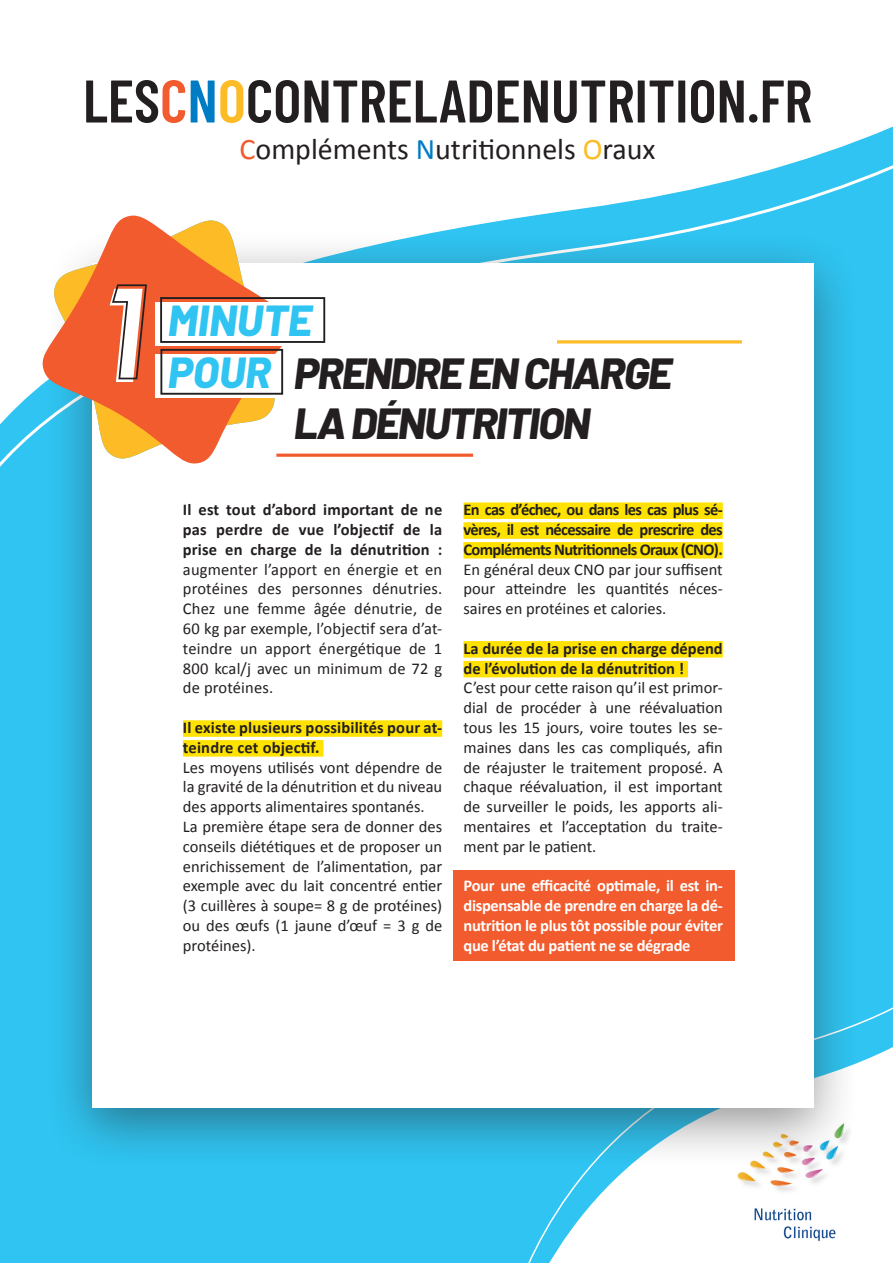
<style>
.page{position:relative;width:893px;height:1263px;background:#2fc4f1}
.page>*{position:absolute;margin:0;border:0;box-sizing:border-box;transform-origin:0 0}
.t1{font:600 60px "Barlow Condensed";color:#231f20}
.titre{font:italic 800 43.5px/49.5px "Barlow";letter-spacing:-.04em;color:#231f20}
.t2{font:italic 800 43.35px "Barlow";color:#2fc4f1}
.t3{font:30px "Calibri";color:#231f20}
.texte{font:16.5px/19.8px "Calibri";color:#231f20;text-align:justify}
.jaune{font:700 16.5px/19.8px "Calibri";color:#231f20}
.blanc{font:700 16.5px/19.8px "Calibri";letter-spacing:-.02em;color:#fff;text-align:justify}
.s1{color:#f15b2d}
.s2{color:#007cc4}
.s3{color:#fdbb26}
.s4{font-weight:700}
</style>
<div class="page">
<svg style="left:528px;top:1007px;width:365px;height:256px"></svg>
<img style="left:723px;top:1170px;width:138px;height:71px">
<svg style="left:0;top:0;width:893px;height:467px;background:#e4f7fd"></svg>
<div style="left:45px;top:230px;width:816px;height:940px;background:#231f20;opacity:.47"></div>
<div style="left:92px;top:263px;width:722px;height:845px;background:#fff"></div>
<svg style="left:43px;top:216px;width:247px;height:249px"></svg>
<svg style="left:110px;top:284px;width:37px;height:98px"></svg>
<div style="left:155px;top:302px;width:164px;height:44px;background:#fff"></div>
<div style="left:160px;top:297px;width:165px;height:46px;border:2px solid #231f20"></div>
<div style="left:155px;top:354px;width:121px;height:44px;background:#fff"></div>
<div style="left:160px;top:349px;width:123px;height:46px;border:2px solid #231f20"></div>
<hr style="left:276px;top:454px;width:197px;height:3px;background:#f15b2d">
<hr style="left:557px;top:340px;width:185px;height:3px;background:#fdbb26">
<div style="left:454px;top:871px;width:281px;height:90px;background:#f15b2d"></div>
<div style="left:183px;top:720px;width:259px;height:17px;background:#ffe201"></div>
<div style="left:183px;top:740px;width:141px;height:17px;background:#ffe201"></div>
<div style="left:463px;top:502px;width:260px;height:17px;background:#ffe201"></div>
<div style="left:463px;top:522px;width:260px;height:17px;background:#ffe201"></div>
<div style="left:463px;top:542px;width:260px;height:17px;background:#ffe201"></div>
<div style="left:463px;top:641px;width:260px;height:17px;background:#ffe201"></div>
<div style="left:463px;top:661px;width:225px;height:16px;background:#ffe201"></div>
<p class="t1" style="left:83px;top:58px;width:731px">LES<span class="s1">C</span><span class="s2">N</span><span class="s3">O</span>CONTRELADENUTRITION.FR</p>
<p class="t3" style="left:240px;top:130px;width:418px"><span class="s1">C</span>ompléments <span class="s2">N</span>utritionnels <span class="s3">O</span>raux</p>
<p class="t2" style="left:168px;top:288px;width:146px">MINUTE</p>
<p class="t2" style="left:168px;top:340px;width:105px">POUR</p>
<p class="titre" style="left:294px;top:346px;width:380px">PRENDRE EN CHARGE<br>LA DÉNUTRITION</p>
<p class="texte" style="left:183px;top:499px;width:261px"><span class="s4">Il est tout d’abord important de ne pas perdre de vue l’objectif de la prise en charge de la dénutrition : </span>augmenter l’apport en énergie et en protéines des personnes dénutries.<br>Chez une femme âgée dénutrie, de 60 kg par exemple, l’objectif sera d’at&shy;teindre un apport énergétique de 1<br>800 kcal/j avec un minimum de 72 g de protéines.</p>
<p class="jaune" style="left:183px;top:717px;width:261px">Il existe plusieurs possibilités pour at&shy;teindre cet objectif.</p>
<p class="texte" style="left:183px;top:756px;width:261px">Les moyens utilisés vont dépendre de la gravité de la dénutrition et du niveau des apports alimentaires spontanés.</p>
<p class="texte" style="left:183px;top:816px;width:261px">La première étape sera de donner des conseils diététiques et de proposer un enrichissement de l’alimentation, par exemple avec du lait concentré entier (3 cuillères à soupe= 8 g de protéines) ou des œufs (1 jaune d’œuf = 3 g de protéines).</p>
<p class="jaune" style="left:463px;top:499px;width:261px;text-align:justify">En cas d’échec, ou dans les cas plus sé&shy;vères, il est nécessaire de prescrire des Compléments Nutritionnels Oraux (CNO).</p>
<p class="texte" style="left:463px;top:558px;width:261px">En général deux CNO par jour suffisent pour atteindre les quantités néces&shy;saires en protéines et calories.</p>
<p class="jaune" style="left:463px;top:638px;width:261px">La durée de la prise en charge dépend de l’évolution de la dénutrition !</p>
<p class="texte" style="left:463px;top:677px;width:261px">C’est pour cette raison qu’il est primor&shy;dial de procéder à une réévaluation tous les 15 jours, voire toutes les se&shy;maines dans les cas compliqués, afin de réajuster le traitement proposé. A chaque réévaluation, il est important de surveiller le poids, les apports ali&shy;mentaires et l’acceptation du traite&shy;ment par le patient.</p>
<p class="blanc" style="left:463px;top:875px;width:261px">Pour une efficacité optimale, il est in&shy;dispensable de prendre en charge la dé&shy;nutrition le plus tôt possible pour éviter que l’état du patient ne se dégrade</p>
</div>
